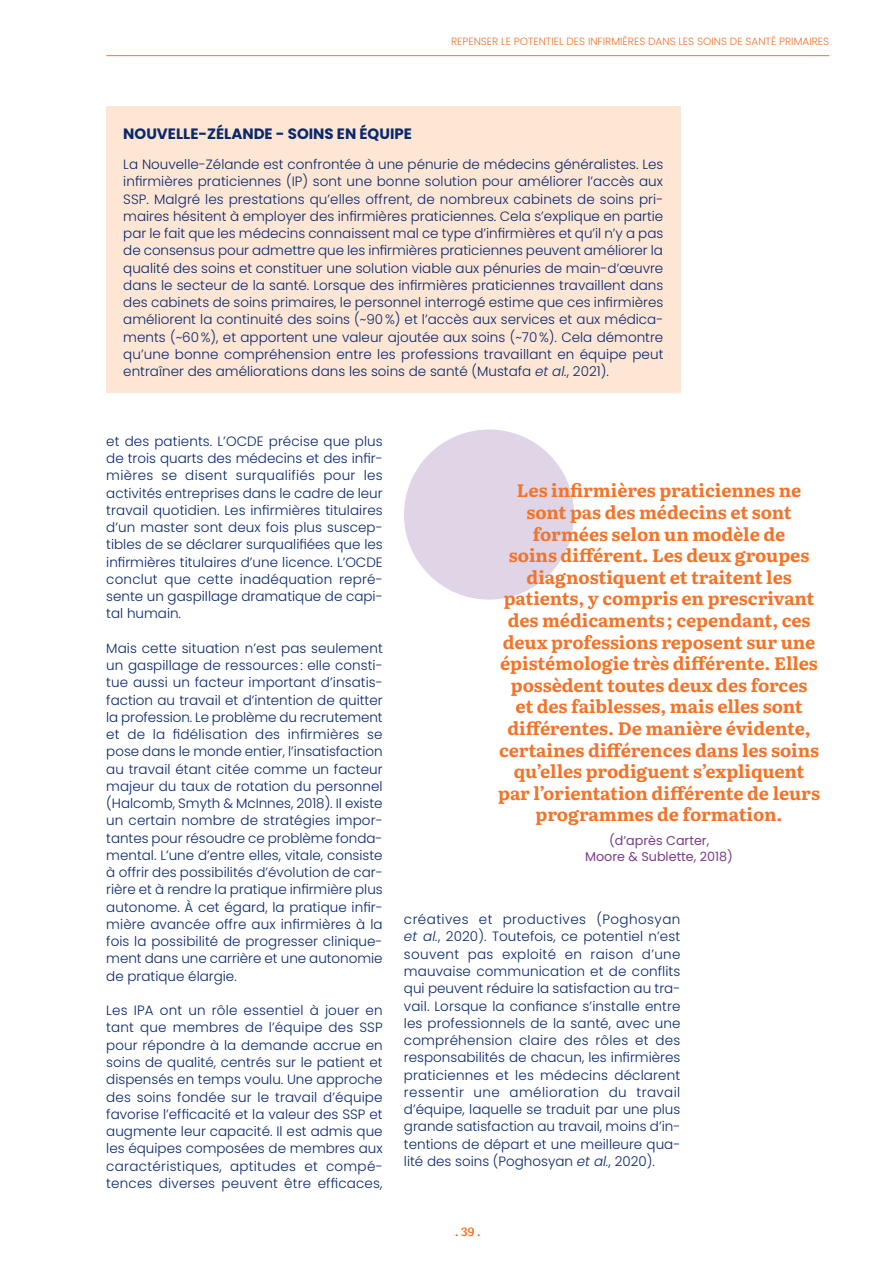
<style>
.page{position:relative;width:893px;height:1263px;background:#fff}
.page>*{position:absolute;margin:0;border:0;box-sizing:border-box;transform-origin:0 0}
.t1{font:700 18px/21.6px "Literata";letter-spacing:-.005em;color:#f37328;text-align:center}
.t2{font:700 15px "Poppins";color:#09286d}
.t3{font:300 13.5px/17.2px "Poppins";color:#09286d;text-align:justify}
.t4{font:12.75px/15.3px "Poppins";color:#7b3a8f;text-align:center}
.t5{font:600 12px "Literata";color:#f37328}
.t6{font:300 10.5px "Poppins";color:#f37328}
.s1{font-style:italic}
</style>
<div class="page">
<hr style="left:106px;top:55px;width:723px;height:1px;background:#f37328">
<div style="left:106px;top:106px;width:574px;height:287px;background:#fee6d4"></div>
<div style="left:404px;top:429px;width:170px;height:171px;background:#e0d4e7;border-radius:50%"></div>
<p class="t6" style="left:451px;top:35px;width:380px">REPENSER LE POTENTIEL DES INFIRMIÈRES DANS LES SOINS DE SANTÉ PRIMAIRES</p>
<p class="t2" style="left:123px;top:125px;width:290px">NOUVELLE-ZÉLANDE - SOINS EN ÉQUIPE</p>
<p class="t3" style="left:123px;top:156px;width:542px">La Nouvelle-Zélande est confrontée à une pénurie de médecins généralistes. Les infirmières praticiennes (IP) sont une bonne solution pour améliorer l’accès aux SSP. Malgré les prestations qu’elles offrent, de nombreux cabinets de soins pri&shy;maires hésitent à employer des infirmières praticiennes. Cela s’explique en partie par le fait que les médecins connaissent mal ce type d’infirmières et qu’il n’y a pas de consensus pour admettre que les infirmières praticiennes peuvent améliorer la qualité des soins et constituer une solution viable aux pénuries de main-d’œuvre dans le secteur de la santé. Lorsque des infirmières praticiennes travaillent dans des cabinets de soins primaires, le personnel interrogé estime que ces infirmières améliorent la continuité des soins (~90%) et l’accès aux services et aux médica&shy;ments (~60%), et apportent une valeur ajoutée aux soins (~70%). Cela démontre qu’une bonne compréhension entre les professions travaillant en équipe peut entraîner des améliorations dans les soins de santé (Mustafa <span class="s1">et al.</span>, 2021).</p>
<p class="t3" style="left:106px;top:432px;width:278px">et des patients. L’OCDE précise que plus de trois quarts des médecins et des infir&shy;mières se disent surqualifiés pour les activités entreprises dans le cadre de leur travail quotidien. Les infirmières titulaires d’un master sont deux fois plus suscep&shy;tibles de se déclarer surqualifiées que les infirmières titulaires d’une licence. L’OCDE conclut que cette inadéquation repré&shy;sente un gaspillage dramatique de capi&shy;tal humain.</p>
<p class="t3" style="left:106px;top:640px;width:278px">Mais cette situation n’est pas seulement un gaspillage de ressources : elle consti&shy;tue aussi un facteur important d’insatis&shy;faction au travail et d’intention de quitter la profession. Le problème du recrutement et de la fidélisation des infirmières se pose dans le monde entier, l’insatisfaction au travail étant citée comme un facteur majeur du taux de rotation du personnel (Halcomb, Smyth &amp; McInnes, 2018). Il existe un certain nombre de stratégies impor&shy;tantes pour résoudre ce problème fonda&shy;mental. L’une d’entre elles, vitale, consiste à offrir des possibilités d’évolution de car&shy;rière et à rendre la pratique infirmière plus autonome. À cet égard, la pratique infir&shy;mière avancée offre aux infirmières à la fois la possibilité de progresser clinique&shy;ment dans une carrière et une autonomie de pratique élargie.</p>
<p class="t3" style="left:106px;top:1002px;width:278px">Les IPA ont un rôle essentiel à jouer en tant que membres de l’équipe des SSP pour répondre à la demande accrue en soins de qualité, centrés sur le patient et dispensés en temps voulu. Une approche des soins fondée sur le travail d’équipe favorise l’efficacité et la valeur des SSP et augmente leur capacité. Il est admis que les équipes composées de membres aux caractéristiques, aptitudes et compé&shy;tences diverses peuvent être efficaces,</p>
<p class="t1" style="left:498px;top:479px;width:323px">Les infirmières praticiennes ne sont pas des médecins et sont formées selon un modèle de<br>soins différent. Les deux groupes diagnostiquent et traitent les patients, y compris en prescrivant des médicaments ; cependant, ces deux professions reposent sur une épistémologie très différente. Elles possèdent toutes deux des forces<br>et des faiblesses, mais elles sont différentes. De manière évidente, certaines différences dans les soins qu’elles prodiguent s’expliquent par l’orientation différente de leurs programmes de formation.</p>
<p class="t4" style="left:585px;top:833px;width:149px">(d’après Carter,<br>Moore &amp; Sublette, 2018)</p>
<p class="t3" style="left:404px;top:911px;width:278px">créatives et productives (Poghosyan <span class="s1">et al.</span>, 2020). Toutefois, ce potentiel n’est souvent pas exploité en raison d’une mauvaise communication et de conflits qui peuvent réduire la satisfaction au tra&shy;vail. Lorsque la confiance s’installe entre les professionnels de la santé, avec une compréhension claire des rôles et des responsabilités de chacun, les infirmières praticiennes et les médecins déclarent ressentir une amélioration du travail d’équipe, laquelle se traduit par une plus grande satisfaction au travail, moins d’in&shy;tentions de départ et une meilleure qua&shy;lité des soins (Poghosyan <span class="s1">et al.</span>, 2020).</p>
<p class="t5" style="left:455px;top:1223px;width:27px">. 39 .</p>
</div>
